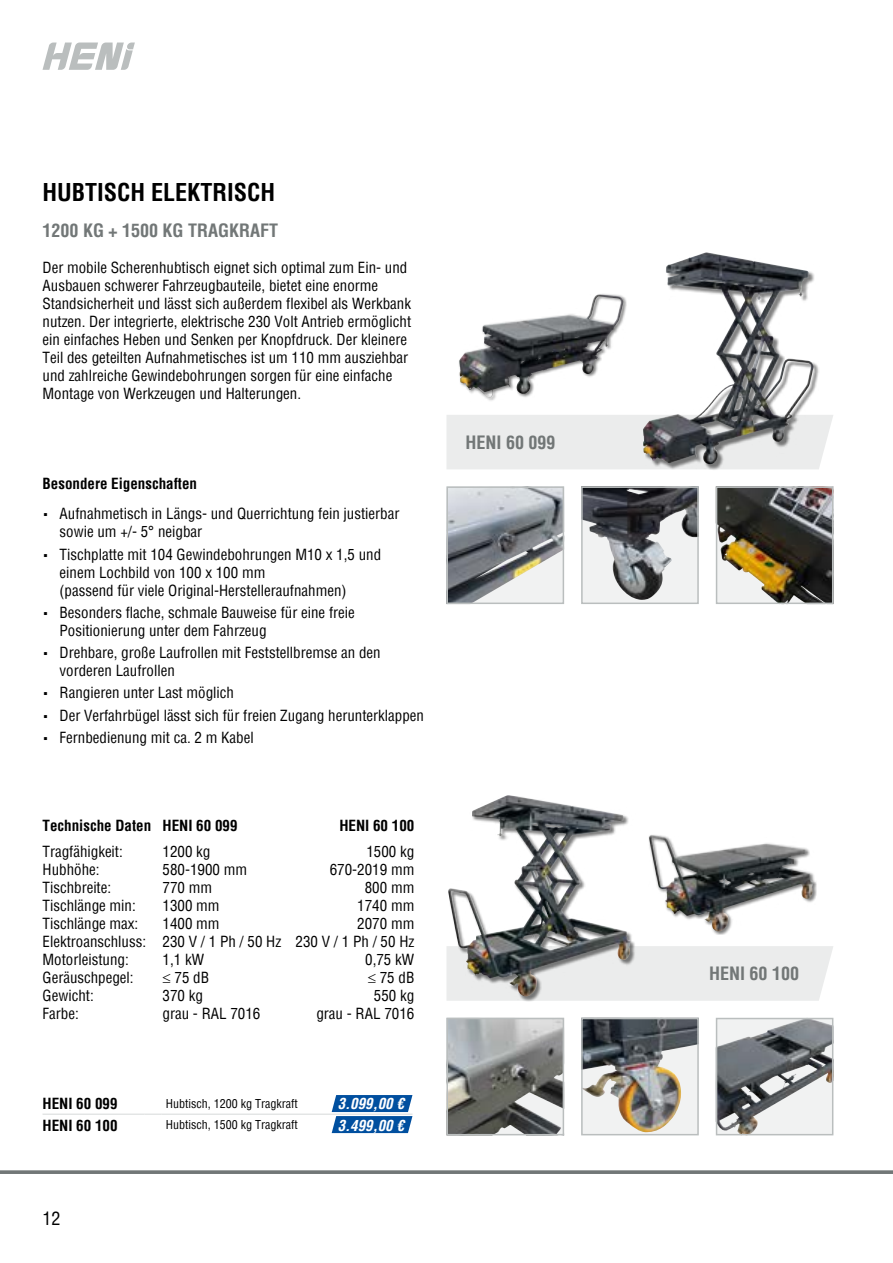
<style>
.page{position:relative;width:893px;height:1263px;background:#fff}
.page>*{position:absolute;margin:0;border:0;box-sizing:border-box;transform-origin:0 0}
.t1{font:700 condensed 24px "Helvetica";color:#000}
.t2{font:700 condensed 18px "Helvetica";color:#727777}
.t3{font:condensed 18px "Helvetica";color:#000}
.t4{font:condensed 15px/18px "Helvetica";color:#000}
.t5{font:700 condensed 15px "Helvetica";color:#000}
.t6{font:italic 700 condensed 15px "Helvetica";color:#fff}
.t7{font:condensed 12px "Helvetica";color:#000}
.s1{font-family:"The Sans C4 s";font-weight:300;font-stretch:normal}
</style>
<div class="page">
<svg style="left:43px;top:43px;width:92px;height:27px"></svg>
<hr style="left:0;top:1171px;width:893px;height:3px;background:#727777">
<img style="left:449px;top:489px;width:112px;height:112px">
<div style="left:446px;top:486px;width:118px;height:118px;border:2px solid #babebe"></div>
<img style="left:584px;top:489px;width:112px;height:111px">
<div style="left:581px;top:486px;width:118px;height:118px;border:2px solid #babebe"></div>
<img style="left:719px;top:489px;width:111px;height:112px">
<div style="left:716px;top:486px;width:117px;height:118px;border:2px solid #babebe"></div>
<div style="left:446px;top:415px;width:387px;height:54px;background:#ebecec"></div>
<div style="left:459px;top:293px;width:168px;height:108px;background:#000;opacity:.5"></div>
<img style="left:459px;top:295px;width:139px;height:103px">
<div style="left:645px;top:254px;width:174px;height:216px;background:#000;opacity:.5"></div>
<img style="left:643px;top:252px;width:92px;height:209px">
<img style="left:449px;top:1021px;width:112px;height:111px">
<div style="left:446px;top:1018px;width:118px;height:117px;border:2px solid #babebe"></div>
<img style="left:584px;top:1021px;width:112px;height:111px">
<div style="left:581px;top:1018px;width:118px;height:117px;border:2px solid #babebe"></div>
<img style="left:716px;top:1021px;width:117px;height:115px">
<div style="left:716px;top:1018px;width:117px;height:117px;border:2px solid #babebe"></div>
<div style="left:446px;top:946px;width:387px;height:55px;background:#ebecec"></div>
<div style="left:648px;top:834px;width:168px;height:101px;background:#000;opacity:.5"></div>
<img style="left:649px;top:835px;width:165px;height:96px">
<div style="left:449px;top:796px;width:187px;height:205px;background:#000;opacity:.5"></div>
<img style="left:448px;top:795px;width:182px;height:202px">
<svg style="left:332px;top:1095px;width:80px;height:38px;background:#1f64aa"></svg>
<hr style="left:43px;top:1114px;width:102px;height:1px;background:#d6d9d9">
<svg style="left:145px;top:1114px;width:17px;height:1px"></svg>
<hr style="left:162px;top:1114px;width:174px;height:1px;background:#d6d9d9">
<hr style="left:336px;top:1114px;width:76px;height:1px;background:#d6d9d9">
<h1 class="t1" style="left:43px;top:176px;width:234px">HUBTISCH ELEKTRISCH</h1>
<p class="t2" style="left:43px;top:218px;width:237px">1200 KG + 1500 KG TRAGKRAFT</p>
<p class="t4" style="left:43px;top:258px;width:370px">Der mobile Scherenhubtisch eignet sich optimal zum Ein- und Ausbauen schwerer Fahrzeugbauteile, bietet eine enorme Standsicherheit und lässt sich außerdem flexibel als Werkbank nutzen. Der integrierte, elektrische 230 Volt Antrieb ermöglicht ein einfaches Heben und Senken per Knopfdruck. Der kleinere Teil des geteilten Aufnahmetisches ist um 110 mm ausziehbar und zahlreiche Gewindebohrungen sorgen für eine einfache Montage von Werkzeugen und Halterungen.</p>
<p class="t5" style="left:43px;top:473px;width:156px">Besondere Eigenschaften</p>
<p class="t4" style="left:60px;top:505px;width:341px;text-indent:-17px"><span class="s1">▪</span> Aufnahmetisch in Längs- und Querrichtung fein justierbar sowie um +/- 5° neigbar</p>
<p class="t4" style="left:60px;top:545px;width:323px;text-indent:-17px"><span class="s1">▪</span> Tischplatte mit 104 Gewindebohrungen M10 x 1,5 und einem Lochbild von 100 x 100 mm<br>(passend für viele Original-Herstelleraufnahmen)</p>
<p class="t4" style="left:60px;top:603px;width:297px;text-indent:-17px"><span class="s1">▪</span> Besonders flache, schmale Bauweise für eine freie<br>Positionierung unter dem Fahrzeug</p>
<p class="t4" style="left:60px;top:643px;width:323px;text-indent:-17px"><span class="s1">▪</span> Drehbare, große Laufrollen mit Feststellbremse an den vorderen Laufrollen</p>
<p class="t4" style="left:43px;top:684px;width:193px"><span class="s1">▪</span> Rangieren unter Last möglich</p>
<p class="t4" style="left:43px;top:706px;width:383px"><span class="s1">▪</span> Der Verfahrbügel lässt sich für freien Zugang herunterklappen</p>
<p class="t4" style="left:43px;top:728px;width:213px"><span class="s1">▪</span> Fernbedienung mit ca. 2 m Kabel</p>
<p class="t5" style="left:43px;top:815px;width:196px">Technische Daten HENI 60 099</p>
<p class="t4" style="left:43px;top:842px;width:82px">Tragfähigkeit:</p>
<p class="t4" style="left:163px;top:842px;width:49px">1200 kg</p>
<p class="t4" style="left:43px;top:860px;width:59px">Hubhöhe:</p>
<p class="t4" style="left:163px;top:860px;width:86px">580-1900 mm</p>
<p class="t4" style="left:43px;top:878px;width:70px">Tischbreite:</p>
<p class="t4" style="left:163px;top:878px;width:51px">770 mm</p>
<p class="t4" style="left:43px;top:896px;width:95px">Tischlänge min:</p>
<p class="t4" style="left:163px;top:896px;width:59px">1300 mm</p>
<p class="t4" style="left:43px;top:914px;width:97px">Tischlänge max:</p>
<p class="t4" style="left:43px;top:914px;width:240px;text-indent:120px">1400 mm<br>Elektroanschluss: 230 V / 1 Ph / 50 Hz<br>Motorleistung:</p>
<p class="t4" style="left:163px;top:950px;width:43px">1,1 kW</p>
<p class="t4" style="left:43px;top:968px;width:93px">Geräuschpegel:</p>
<p class="t4" style="left:163px;top:968px;width:48px">≤ 75 dB</p>
<p class="t4" style="left:43px;top:986px;width:53px">Gewicht:</p>
<p class="t4" style="left:163px;top:986px;width:42px">370 kg</p>
<p class="t4" style="left:43px;top:1004px;width:38px">Farbe:</p>
<p class="t4" style="left:163px;top:1004px;width:99px">grau - RAL 7016</p>
<p class="t5" style="left:339px;top:815px;width:76px">HENI 60 100</p>
<p class="t4" style="left:296px;top:842px;width:120px;text-align:right">1500 kg<br>670-2019 mm<br>800 mm<br>1740 mm<br>2070 mm<br>230 V / 1 Ph / 50 Hz<br>0,75 kW<br>≤ 75 dB<br>550 kg<br>grau - RAL 7016</p>
<p class="t5" style="left:43px;top:1094px;width:76px">HENI 60 099</p>
<p class="t7" style="left:166px;top:1096px;width:133px">Hubtisch, 1200 kg Tragkraft</p>
<p class="t6" style="left:338px;top:1094px;width:68px">3.099,00 €</p>
<p class="t5" style="left:43px;top:1115px;width:76px">HENI 60 100</p>
<p class="t7" style="left:166px;top:1117px;width:133px">Hubtisch, 1500 kg Tragkraft</p>
<p class="t6" style="left:338px;top:1115px;width:68px">3.499,00 €</p>
<p class="t3" style="left:43px;top:1206px;width:19px">12</p>
<p class="t2" style="left:466px;top:430px;width:91px">HENI 60 099</p>
<p class="t2" style="left:709px;top:962px;width:91px">HENI 60 100</p>
</div>
